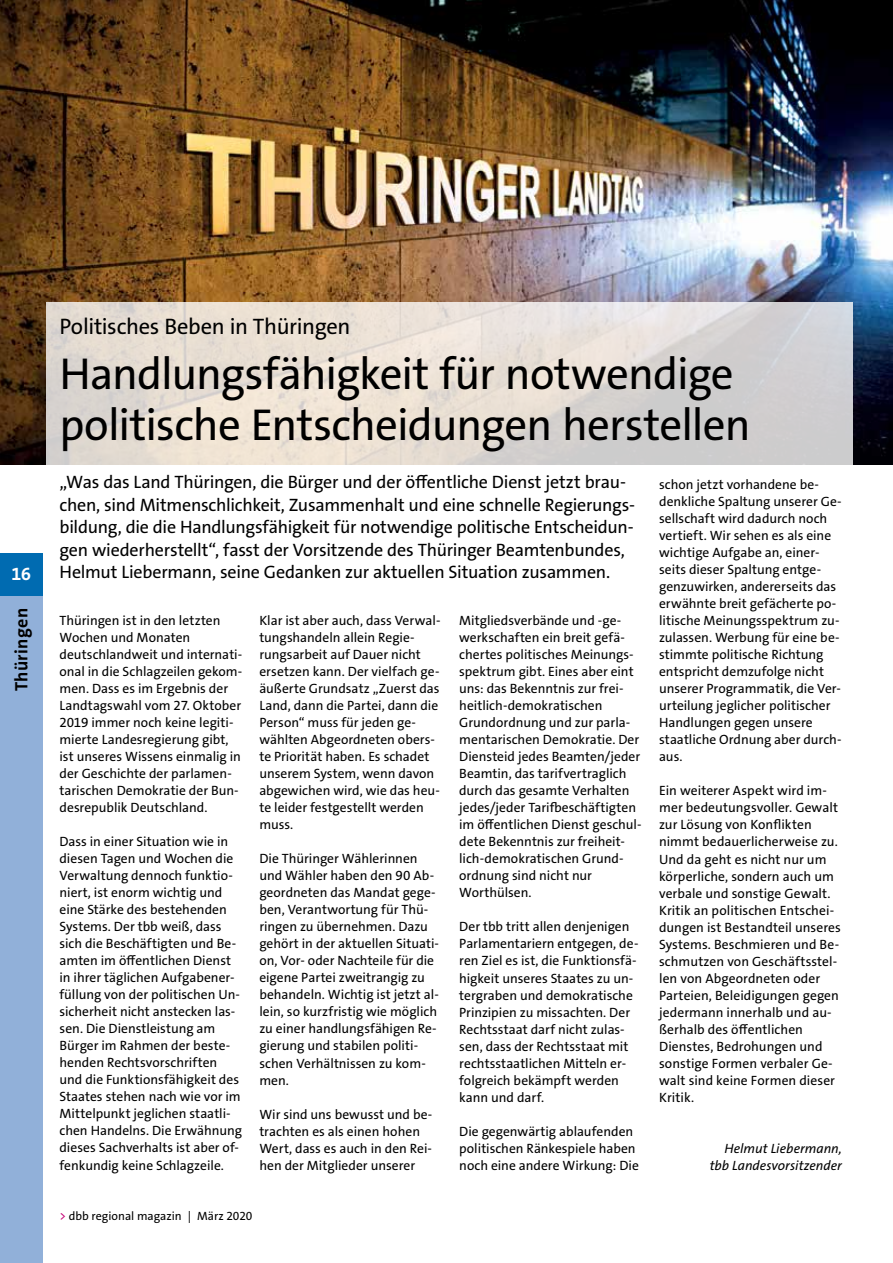
<style>
.page{position:relative;width:893px;height:1263px;background:#fff}
.page>*{position:absolute;margin:0;border:0;box-sizing:border-box;transform-origin:0 0}
.t1{font:45px/51px "The Sans Os F";letter-spacing:-.02em;color:#000}
.t2{font:22.5px "The Sans Os F";letter-spacing:-.015em;color:#000}
.t3{font:18px/22.5px "The Sans Os F";letter-spacing:-.015em;color:#000}
.t4{font:700 18px "The Sans Os F";letter-spacing:.02em;color:#000}
.t5{font:700 18px "The Sans Os F";color:#fff}
.t6{font:13.5px/17px "The Sans Os F";color:#000}
.t7{font:italic 13.5px/17px "The Sans Os F";color:#000;text-align:right}
.t8{font:12px "The Sans Os F";letter-spacing:-.005em;color:#000}
.s1{color:#c40075}
</style>
<div class="page">
<img style="left:0;top:0;width:893px;height:464px">
<svg style="left:46px;top:302px;width:807px;height:163px;background:#e0dad3"></svg>
<div style="left:0;top:595px;width:43px;height:668px;background:#91b0d9"></div>
<div style="left:0;top:553px;width:43px;height:42px;background:#006bb1"></div>
<h3 class="t5" style="left:12px;top:562px;width:21px">16</h3>
<h3 class="t4" style="left:10px;top:691px;width:85px;rotate:-90deg">Thüringen</h3>
<h2 class="t2" style="left:60px;top:312px;width:292px">Politisches Beben in Thüringen</h2>
<h1 class="t1" style="left:60px;top:349px;width:693px">Handlungsfähigkeit für notwendige politische Entscheidungen herstellen</h1>
<p class="t3" style="left:60px;top:471px;width:577px">„Was das Land Thüringen, die Bürger und der öffentliche Dienst jetzt brau&shy;chen, sind Mitmenschlichkeit, Zusammenhalt und eine schnelle Regierungs&shy;bildung, die die Handlungsfähigkeit für notwendige politische Entscheidun&shy;gen wiederherstellt“, fasst der Vorsitzende des Thüringer Beamtenbundes, Helmut Liebermann, seine Gedanken zur aktuellen Situation zusammen.</p>
<p class="t6" style="left:60px;top:612px;width:184px">Thüringen ist in den letzten<br>Wochen und Monaten deutschlandweit und internati&shy;onal in die Schlagzeilen gekom&shy;men. Dass es im Ergebnis der<br>Landtagswahl vom 27. Oktober<br>2019 immer noch keine legiti&shy;mierte Landesregierung gibt, ist unseres Wissens einmalig in der Geschichte der parlamen&shy;tarischen Demokratie der Bun&shy;desrepublik Deutschland.</p>
<p class="t6" style="left:60px;top:833px;width:184px">Dass in einer Situation wie in diesen Tagen und Wochen die<br>Verwaltung dennoch funktio&shy;niert, ist enorm wichtig und eine Stärke des bestehenden<br>Systems. Der tbb weiß, dass sich die Beschäftigten und Be&shy;amten im öffentlichen Dienst in ihrer täglichen Aufgabener&shy;füllung von der politischen Un&shy;sicherheit nicht anstecken las&shy;sen. Die Dienstleistung am<br>Bürger im Rahmen der beste&shy;henden Rechtsvorschriften und die Funktionsfähigkeit des<br>Staates stehen nach wie vor im<br>Mittelpunkt jeglichen staatli&shy;chen Handelns. Die Erwähnung dieses Sachverhalts ist aber of&shy;fenkundig keine Schlagzeile.</p>
<p class="t6" style="left:659px;top:476px;width:184px">schon jetzt vorhandene be&shy;denkliche Spaltung unserer Ge&shy;sellschaft wird dadurch noch vertieft. Wir sehen es als eine wichtige Aufgabe an, einer&shy;seits dieser Spaltung entge&shy;genzuwirken, andererseits das erwähnte breit gefächerte po&shy;litische Meinungsspektrum zu&shy;zulassen. Werbung für eine be&shy;stimmte politische Richtung entspricht demzufolge nicht unserer Programmatik, die Ver&shy;urteilung jeglicher politischer<br>Handlungen gegen unsere staatliche Ordnung aber durch&shy;aus.</p>
<p class="t6" style="left:659px;top:782px;width:183px">Ein weiterer Aspekt wird im&shy;mer bedeutungsvoller. Gewalt zur Lösung von Konflikten nimmt bedauerlicherweise zu.<br>Und da geht es nicht nur um körperliche, sondern auch um verbale und sonstige Gewalt.<br>Kritik an politischen Entschei&shy;dungen ist Bestandteil unseres<br>Systems. Beschmieren und Be&shy;schmutzen von Geschäftsstel&shy;len von Abgeordneten oder<br>Parteien, Beleidigungen gegen jedermann innerhalb und au&shy;ßerhalb des öffentlichen<br>Dienstes, Bedrohungen und sonstige Formen verbaler Ge&shy;walt sind keine Formen dieser<br>Kritik.</p>
<p class="t6" style="left:259px;top:612px;width:183px">Klar ist aber auch, dass Verwal&shy;tungshandeln allein Regie&shy;rungsarbeit auf Dauer nicht ersetzen kann. Der vielfach ge&shy;äußerte Grundsatz „Zuerst das<br>Land, dann die Partei, dann die<br>Person“ muss für jeden ge&shy;wählten Abgeordneten obers&shy;te Priorität haben. Es schadet unserem System, wenn davon abgewichen wird, wie das heu&shy;te leider festgestellt werden muss.</p>
<p class="t6" style="left:259px;top:850px;width:181px">Die Thüringer Wählerinnen und Wähler haben den 90 Ab&shy;geordneten das Mandat gege&shy;ben, Verantwortung für Thü&shy;ringen zu übernehmen. Dazu gehört in der aktuellen Situati&shy;on, Vor- oder Nachteile für die eigene Partei zweitrangig zu behandeln. Wichtig ist jetzt al&shy;lein, so kurzfristig wie möglich zu einer handlungsfähigen Re&shy;gierung und stabilen politi&shy;schen Verhältnissen zu kom&shy;men.</p>
<p class="t6" style="left:259px;top:1105px;width:174px">Wir sind uns bewusst und be&shy;trachten es als einen hohen<br>Wert, dass es auch in den Rei&shy;hen der Mitglieder unserer</p>
<p class="t6" style="left:459px;top:612px;width:184px">Mitgliedsverbände und -ge&shy;werkschaften ein breit gefä&shy;chertes politisches Meinungs&shy;spektrum gibt. Eines aber eint uns: das Bekenntnis zur frei&shy;heitlich-demokratischen<br>Grundordnung und zur parla&shy;mentarischen Demokratie. Der<br>Diensteid jedes Beamten/jeder<br>Beamtin, das tarifvertraglich durch das gesamte Verhalten jedes/jeder Tarifbeschäftigten im öffentlichen Dienst geschul&shy;dete Bekenntnis zur freiheit&shy;lich-demokratischen Grund&shy;ordnung sind nicht nur<br>Worthülsen.</p>
<p class="t6" style="left:459px;top:918px;width:181px">Der tbb tritt allen denjenigen<br>Parlamentariern entgegen, de&shy;ren Ziel es ist, die Funktionsfä&shy;higkeit unseres Staates zu un&shy;tergraben und demokratische<br>Prinzipien zu missachten. Der<br>Rechtsstaat darf nicht zulas&shy;sen, dass der Rechtsstaat mit rechtsstaatlichen Mitteln er&shy;folgreich bekämpft werden kann und darf.</p>
<p class="t6" style="left:459px;top:1123px;width:181px">Die gegenwärtig ablaufenden politischen Ränkespiele haben noch eine andere Wirkung: Die</p>
<p class="t7" style="left:710px;top:1140px;width:134px">Helmut Liebermann, tbb Landesvorsitzender</p>
<p class="t8" style="left:60px;top:1208px;width:194px"><span class="s1">&gt;</span> dbb regional magazin | März 2020</p>
</div>
